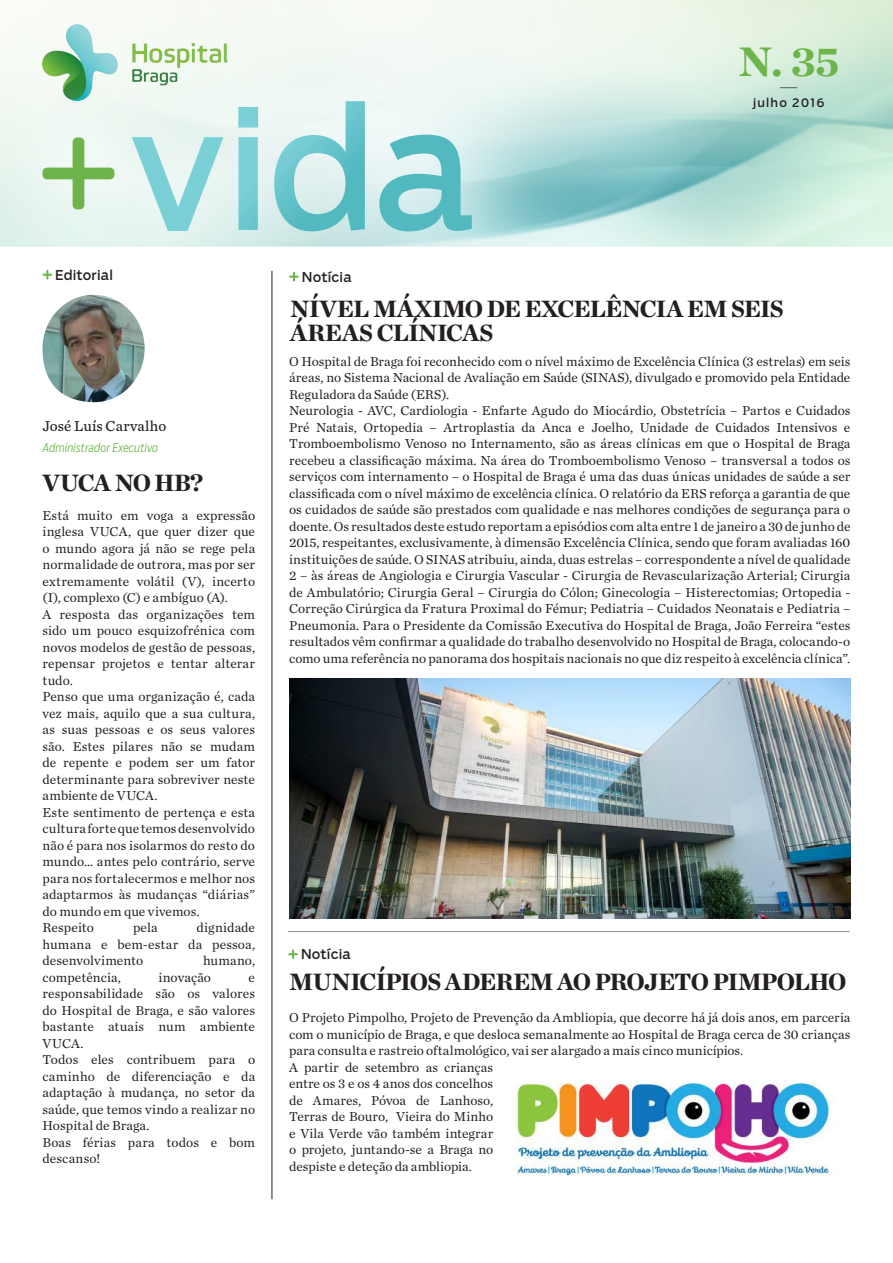
<style>
.page{position:relative;width:893px;height:1263px;background:#fff}
.page>*{position:absolute;margin:0;border:0;box-sizing:border-box;transform-origin:0 0}
.t1{font:900 42px "Chronicle Deck";color:#6db54a}
.t2{font:900 24px/24px "Chronicle Deck";letter-spacing:-.03em;color:#241f1f}
.t3{font:15px "Chronicle Text G3";letter-spacing:.01em;color:#241f1f}
.t4{font:13.5px/16.5px "Chronicle Text G1";color:#241f1f}
.t5{font:13.5px "Boomer";letter-spacing:.01em;color:#241f1f}
.t6{font:italic 300 12px "Boomer Cond";letter-spacing:.005em;color:#6db54a}
.t7{font:12px "Boomer";letter-spacing:.1em;color:#241f1f}
.t8{font:300 10.5px "Boomer";color:#241f1f;scale:2 1}
</style>
<div class="page">
<img style="left:113px;top:0;width:780px;height:247px">
<div style="left:0;top:24px;width:548px;height:285px;background:#fff;opacity:.6"></div>
<svg style="left:43px;top:137px;width:72px;height:72px"></svg>
<svg style="left:132px;top:101px;width:340px;height:130px;background:#b7e1e3"></svg>
<hr style="left:272px;top:271px;width:1px;height:928px;background:#241f1f">
<svg style="left:44px;top:271px;width:7px;height:8px"></svg>
<img style="left:43px;top:295px;width:102px;height:108px">
<svg style="left:290px;top:273px;width:8px;height:7px"></svg>
<svg style="left:289px;top:950px;width:8px;height:8px"></svg>
<hr style="left:288px;top:931px;width:561px;height:1px;background:#241f1f">
<img style="left:511px;top:1082px;width:323px;height:94px">
<img style="left:289px;top:678px;width:561px;height:240px">
<h1 class="t1" style="left:738px;top:27px;width:102px">N. 35</h1>
<p class="t8" style="left:779px;top:81px;width:11px">—</p>
<p class="t7" style="left:753px;top:95px;width:73px">julho 2016</p>
<p class="t5" style="left:55px;top:266px;width:59px">Editorial</p>
<p class="t3" style="left:42px;top:414px;width:125px">José Luís Carvalho</p>
<p class="t6" style="left:42px;top:440px;width:117px">Administrador Executivo</p>
<h2 class="t2" style="left:43px;top:469px;width:162px">VUCA NO HB?</h2>
<p class="t4" style="left:43px;top:506px;width:214px">Está muito em voga a expressão inglesa VUCA, que quer dizer que o mundo agora já não se rege pela normalidade de outrora, mas por ser extremamente volátil (V), incerto (I), complexo (C) e ambíguo (A).<br>A resposta das organizações tem sido um pouco esquizofrénica com novos modelos de gestão de pessoas, repensar projetos e tentar alterar tudo.<br>Penso que uma organização é, cada vez mais, aquilo que a sua cultura, as suas pessoas e os seus valores são. Estes pilares não se mudam de repente e podem ser um fator determinante para sobreviver neste ambiente de VUCA.<br>Este sentimento de pertença e esta cultura forte que temos desenvolvido não é para nos isolarmos do resto do mundo… antes pelo contrário, serve para nos fortalecermos e melhor nos adaptarmos às mudanças “diárias” do mundo em que vivemos.<br>Respeito</p>
<p class="t4" style="left:43px;top:919px;width:214px;text-align:justify;text-indent:154px">dignidade humana e bem-estar da pessoa, desenvolvimento</p>
<p class="t4" style="left:133px;top:919px;width:26px">pela</p>
<p class="t4" style="left:203px;top:952px;width:54px">humano,</p>
<p class="t4" style="left:43px;top:968px;width:80px">competência,</p>
<p class="t4" style="left:159px;top:968px;width:54px">inovação</p>
<p class="t4" style="left:43px;top:968px;width:214px;text-indent:206px">e responsabilidade são os valores do Hospital de Braga, e são valores bastante atuais num ambiente<br>VUCA.<br>Todos eles contribuem para o caminho de diferenciação e da adaptação à mudança, no setor da saúde, que temos vindo a realizar no<br>Hospital de Braga.<br>Boas férias para todos e bom descanso!</p>
<p class="t5" style="left:302px;top:268px;width:51px">Notícia</p>
<h2 class="t2" style="left:290px;top:296px;width:495px">NÍVEL MÁXIMO DE EXCELÊNCIA EM SEIS<br>ÁREAS CLÍNICAS</h2>
<p class="t4" style="left:289px;top:352px;width:563px">O Hospital de Braga foi reconhecido com o nível máximo de Excelência Clínica (3 estrelas) em seis áreas, no Sistema Nacional de Avaliação em Saúde (SINAS), divulgado e promovido pela Entidade Reguladora da Saúde (ERS).<br>Neurologia - AVC, Cardiologia - Enfarte Agudo do Miocárdio, Obstetrícia – Partos e Cuidados Pré Natais, Ortopedia – Artroplastia da Anca e Joelho, Unidade de Cuidados Intensivos e Tromboembolismo Venoso no Internamento, são as áreas clínicas em que o Hospital de Braga recebeu a classificação máxima. Na área do Tromboembolismo Venoso – transversal a todos os serviços com internamento – o Hospital de Braga é uma das duas únicas unidades de saúde a ser classificada com o nível máximo de excelência clínica. O relatório da ERS reforça a garantia de que os cuidados de saúde são prestados com qualidade e nas melhores condições de segurança para o doente. Os resultados deste estudo reportam a episódios com alta entre 1 de janeiro a 30 de junho de 2015, respeitantes, exclusivamente, à dimensão Excelência Clínica, sendo que foram avaliadas 160 instituições de saúde. O SINAS atribuiu, ainda, duas estrelas – correspondente a nível de qualidade 2 – às áreas de Angiologia e Cirurgia Vascular - Cirurgia de Revascularização Arterial; Cirurgia de Ambulatório; Cirurgia Geral – Cirurgia do Cólon; Ginecologia – Histerectomias; Ortopedia - Correção Cirúrgica da Fratura Proximal do Fémur; Pediatria – Cuidados Neonatais e Pediatria – Pneumonia. Para o Presidente da Comissão Executiva do Hospital de Braga, João Ferreira “estes resultados vêm confirmar a qualidade do trabalho desenvolvido no Hospital de Braga, colocando-o como uma referência no panorama dos hospitais nacionais no que diz respeito à excelência clínica”.</p>
<p class="t5" style="left:301px;top:946px;width:51px">Notícia</p>
<h2 class="t2" style="left:289px;top:969px;width:559px">MUNICÍPIOS ADEREM AO PROJETO PIMPOLHO</h2>
<p class="t4" style="left:289px;top:1008px;width:563px">O Projeto Pimpolho, Projeto de Prevenção da Ambliopia, que decorre há já dois anos, em parceria com o município de Braga, e que desloca semanalmente ao Hospital de Braga cerca de 30 crianças para consulta e rastreio oftalmológico, vai ser alargado a mais cinco municípios.<br>A partir de setembro as crianças<br>entre os 3 e os 4 anos dos concelhos<br>de Amares, Póvoa de Lanhoso,<br>Terras de Bouro, Vieira do Minho<br>e Vila Verde vão também integrar<br>o projeto, juntando-se a Braga no<br>despiste e deteção da ambliopia.</p>
</div>
